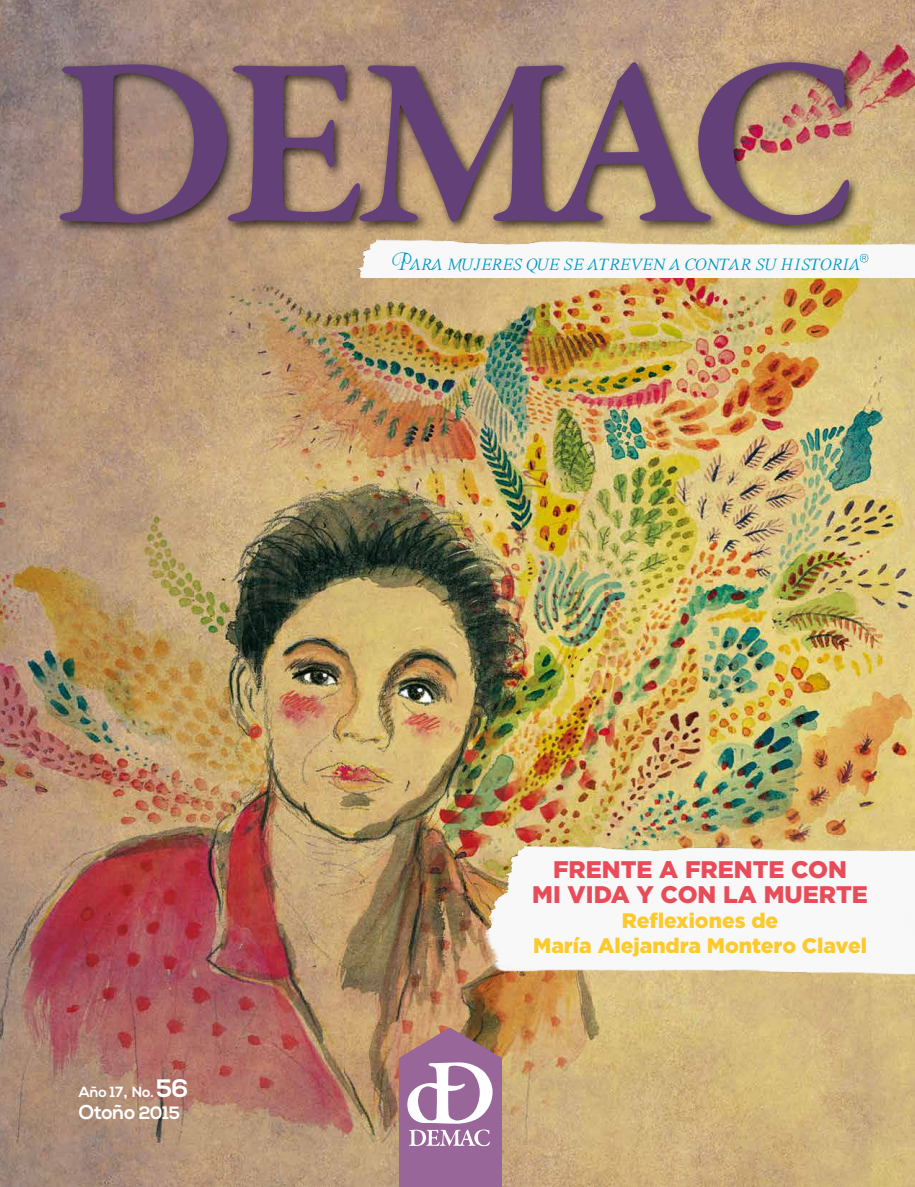
<style>
.page{position:relative;width:915px;height:1187px;background:#fff}
.page>*{position:absolute;margin:0;border:0;box-sizing:border-box;transform-origin:0 0}
.t1{font:900 24px/25.5px "Gotham";color:#e74d59;text-align:center}
.t2{font:900 21px/25.2px "Gotham";color:#fdc92b;text-align:center}
.t3{font:700 19.95px "Nexa";letter-spacing:-.02em;color:#fff}
.t4{font:italic 19.5px "The Last Font I'm Wasting On You";color:#0098bd}
.t5{font:700 14.7px "Nexa";letter-spacing:-.005em;color:#fff}
.s1{font-size:18.9px}
.s2{font-size:25.2px}
.s3{font-size:17.85px}
</style>
<div class="page">
<img style="left:0;top:0;width:914px;height:1186px">
<img style="left:464px;top:830px;width:450px;height:153px">
<img style="left:317px;top:238px;width:597px;height:39px">
<svg style="left:859px;top:254px;width:9px;height:8px"></svg>
<div style="left:54px;top:56px;width:806px;height:181px;background:#000;opacity:.75"></div>
<svg style="left:59px;top:62px;width:790px;height:163px;background:#957675"></svg>
<svg style="left:399px;top:1027px;width:103px;height:159px;background:#aa80a1"></svg>
<p class="t4" style="left:392px;top:251px;width:469px">Para mujeres que se atreven a contar su historia</p>
<p class="t5" style="left:79px;top:1083px;width:111px">Año 17<span class="s1">,</span> No.<span class="s2">56</span></p>
<p class="t3" style="left:79px;top:1100px;width:103px">Otoño <span class="s3">2015</span></p>
<p class="t1" style="left:532px;top:856px;width:337px">Frente a frente con<br>mi vida y con la muerte</p>
<p class="t2" style="left:533px;top:907px;width:335px">Reflexiones de<br>María Alejandra Montero Clavel</p>
</div>
